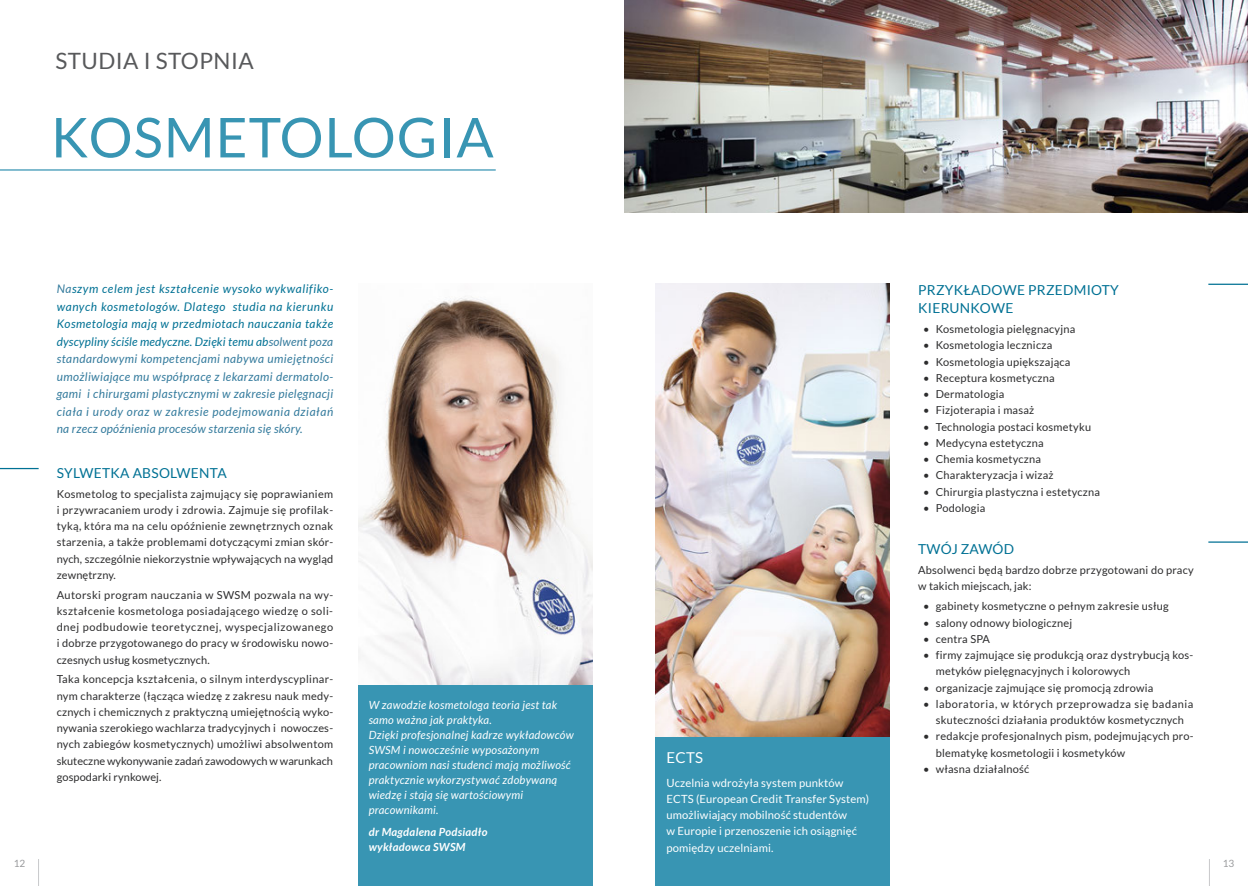
<style>
.page{position:relative;width:1248px;height:886px;background:#fff}
.page>*{position:absolute;margin:0;border:0;box-sizing:border-box;transform-origin:0 0}
.nagłowek_głowny{font:55px "Lato";letter-spacing:.02em;color:#3895b3}
.t1{font:55px "Myriad Pro";color:#000}
.nagłowek_głowny_2{font:22.5px "Lato";letter-spacing:.02em;color:#58595b}
.apla_TYTUŁ{font:15px "Lato";color:#fff}
.nagłowek_akapitu{font:13.75px/18.8px "Lato";letter-spacing:.02em;color:#007194}
.nagłowek_akapitu_twó{font:13.75px "Lato";letter-spacing:.01em;color:#007194}
.wstęp{font:italic 11.88px/17.5px "Lato";letter-spacing:.02em;color:#347b9d;text-align:justify}
.opinie{font:italic 11.25px/15px "Lato";letter-spacing:.02em;color:#fff}
.apla{font:11.25px/16.2px "Lato";letter-spacing:.01em;color:#fff}
.opinie_podpis{font:italic 700 11.25px/15px "Lato";letter-spacing:.02em;color:#fff}
.tekst_podstawowy{font:11px/16.2px "Lato";letter-spacing:.01em;color:#2c2c2d;text-align:justify}
.tekst_podstawowy_pun{font:11px/16.2px "Lato";letter-spacing:.02em;color:#2c2c2d}
.numeracja_stron{font:10px "Lato";color:#999a9c}
.numeracja_stron-2{font:10px "Lato";color:#9b9c9e}
.s1{color:#007194}
</style>
<div class="page">
<svg style="left:38px;top:859px;width:1px;height:27px"></svg>
<img style="left:656px;top:283px;width:233px;height:454px">
<div style="left:656px;top:737px;width:233px;height:149px;background:#3895b3"></div>
<img style="left:624px;top:0;width:623px;height:213px">
<hr style="left:1208px;top:284px;width:39px;height:1px;background:#007194">
<hr style="left:1208px;top:541px;width:39px;height:2px;background:#007194">
<img style="left:358px;top:296px;width:234px;height:389px">
<div style="left:358px;top:685px;width:234px;height:201px;background:#3895b3"></div>
<hr style="left:0;top:169px;width:495px;height:2px;background:#3895b3">
<hr style="left:0;top:468px;width:39px;height:1px;background:#007194">
<p class="nagłowek_głowny_2" style="left:55px;top:48px;width:200px">STUDIA I STOPNIA</p>
<p class="nagłowek_głowny" style="left:51px;top:107px;width:444px">KOSMETOLOGIA</p>
<p class="wstęp" style="left:57px;top:280px;width:278px">Na<span class="s1">szym celem jest kształcenie wysoko wykwalifiko&shy;wanych kosmetologów. Dlatego studia na kierunku Kosmetologia mają w przedmiotach nauczania także dyscypliny ściśle medyczne. Dzięki temu ab</span>solwent poza standardowymi kompetencjami nabywa umiejętności umożliwiające mu współpracę z lekarzami dermatolo&shy;gami i chirurgami plastycznymi w zakresie pielęgnacji ciała i urody oraz w zakresie podejmowania działań na rzecz opóźnienia procesów starzenia się skóry.</p>
<p class="nagłowek_akapitu" style="left:57px;top:463px;width:171px">SYLWETKA ABSOLWENTA</p>
<p class="tekst_podstawowy" style="left:57px;top:485px;width:278px">Kosmetolog to specjalista zajmujący się poprawianiem i przywracaniem urody i zdrowia. Zajmuje się profilak&shy;tyką, która ma na celu opóźnienie zewnętrznych oznak starzenia, a także problemami dotyczącymi zmian skór&shy;nych, szczególnie niekorzystnie wpływających na wygląd zewnętrzny.</p>
<p class="tekst_podstawowy" style="left:57px;top:586px;width:278px">Autorski program nauczania w SWSM pozwala na wy&shy;kształcenie kosmetologa posiadającego wiedzę o soli&shy;dnej podbudowie teoretycznej, wyspecjalizowanego i dobrze przygotowanego do pracy w środowisku nowo&shy;czesnych usług kosmetycznych.</p>
<p class="tekst_podstawowy" style="left:57px;top:671px;width:278px">Taka koncepcja kształcenia, o silnym interdyscyplinar&shy;nym charakterze (łącząca wiedzę z zakresu nauk medy&shy;cznych i chemicznych z praktyczną umiejętnością wyko&shy;nywania szerokiego wachlarza tradycyjnych i nowoczes&shy;nych zabiegów kosmetycznych) umożliwi absolwentom skuteczne wykonywanie zadań zawodowych w warunkach gospodarki rynkowej.</p>
<p class="opinie" style="left:369px;top:697px;width:206px">W zawodzie kosmetologa teoria jest tak samo ważna jak praktyka.<br>Dzięki profesjonalnej kadrze wykładowców SWSM i nowocześnie wyposażonym pracowniom nasi studenci mają możliwość praktycznie wykorzystywać zdobywaną wiedzę i stają się wartościowymi pracownikami.</p>
<p class="opinie_podpis" style="left:369px;top:824px;width:120px">dr Magdalena Podsiadło wykładowca SWSM</p>
<p class="t1" style="left:519px;top:713px;width:21px">„</p>
<p class="apla_TYTUŁ" style="left:666px;top:749px;width:38px">ECTS</p>
<p class="apla" style="left:666px;top:774px;width:204px">Uczelnia wdrożyła system punktów ECTS (European Credit Transfer System) umożliwiający mobilność studentów<br>w Europie i przenoszenie ich osiągnięć pomiędzy uczelniami.</p>
<p class="nagłowek_akapitu" style="left:918px;top:280px;width:202px">PRZYKŁADOWE PRZEDMIOTY<br>KIERUNKOWE</p>
<p class="tekst_podstawowy_pun" style="left:923px;top:321px;width:154px">• Kosmetologia pielęgnacyjna</p>
<p class="tekst_podstawowy_pun" style="left:923px;top:337px;width:130px">• Kosmetologia lecznicza</p>
<p class="tekst_podstawowy_pun" style="left:923px;top:353px;width:149px">• Kosmetologia upiększająca</p>
<p class="tekst_podstawowy_pun" style="left:923px;top:370px;width:133px">• Receptura kosmetyczna</p>
<p class="tekst_podstawowy_pun" style="left:923px;top:386px;width:83px">• Dermatologia</p>
<p class="tekst_podstawowy_pun" style="left:923px;top:402px;width:112px">• Fizjoterapia i masaż</p>
<p class="tekst_podstawowy_pun" style="left:923px;top:418px;width:169px">• Technologia postaci kosmetyku</p>
<p class="tekst_podstawowy_pun" style="left:923px;top:435px;width:122px">• Medycyna estetyczna</p>
<p class="tekst_podstawowy_pun" style="left:923px;top:451px;width:119px">• Chemia kosmetyczna</p>
<p class="tekst_podstawowy_pun" style="left:923px;top:467px;width:132px">• Charakteryzacja i wizaż</p>
<p class="tekst_podstawowy_pun" style="left:923px;top:483px;width:178px">• Chirurgia plastyczna i estetyczna</p>
<p class="tekst_podstawowy_pun" style="left:923px;top:500px;width:64px">• Podologia</p>
<p class="nagłowek_akapitu_twó" style="left:918px;top:542px;width:97px">TWÓJ ZAWÓD</p>
<p class="tekst_podstawowy" style="left:918px;top:562px;width:277px">Absolwenci będą bardzo dobrze przygotowani do pracy w takich miejscach, jak:</p>
<p class="tekst_podstawowy_pun" style="left:923px;top:598px;width:247px">• gabinety kosmetyczne o pełnym zakresie usług</p>
<p class="tekst_podstawowy_pun" style="left:923px;top:614px;width:150px">• salony odnowy biologicznej</p>
<p class="tekst_podstawowy_pun" style="left:923px;top:630px;width:68px">• centra SPA</p>
<p class="tekst_podstawowy_pun" style="left:935px;top:647px;width:259px;text-indent:-12px">• firmy zajmujące się produkcją oraz dystrybucją kos&shy;metyków pielęgnacyjnych i kolorowych</p>
<p class="tekst_podstawowy_pun" style="left:923px;top:679px;width:232px">• organizacje zajmujące się promocją zdrowia</p>
<p class="tekst_podstawowy_pun" style="left:923px;top:695px;width:271px;text-align:center">• laboratoria, w których przeprowadza się badania skuteczności działania produktów kosmetycznych</p>
<p class="tekst_podstawowy_pun" style="left:935px;top:728px;width:259px;text-indent:-12px">• redakcje profesjonalnych pism, podejmujących pro&shy;blematykę kosmetologii i kosmetyków</p>
<p class="tekst_podstawowy_pun" style="left:923px;top:760px;width:108px">• własna działalność</p>
<p class="numeracja_stron" style="left:14px;top:858px;width:13px">12</p>
<p class="numeracja_stron-2" style="left:1222px;top:858px;width:13px">13</p>
</div>
